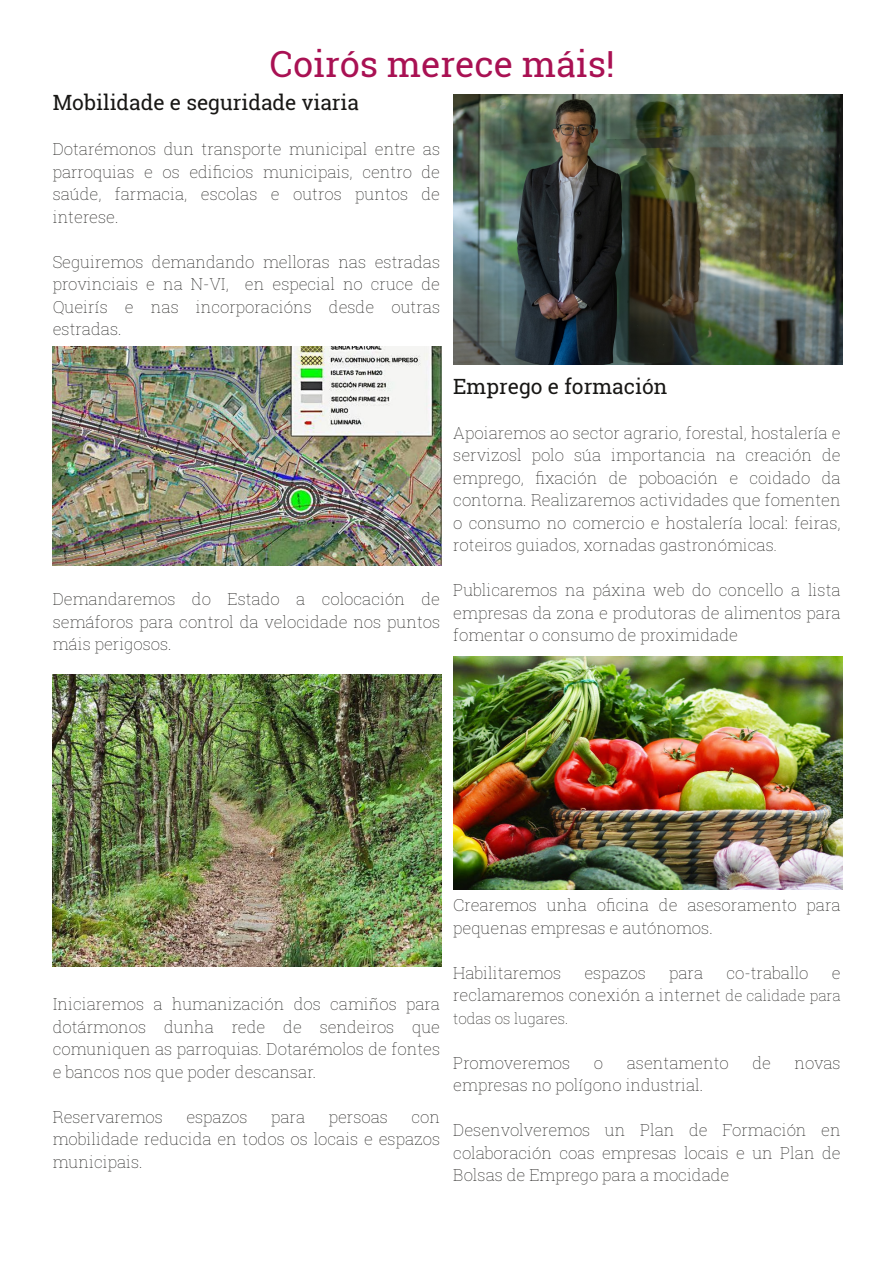
<style>
.page{position:relative;width:893px;height:1263px;background:#fff}
.page>*{position:absolute;margin:0;border:0;box-sizing:border-box;transform-origin:0 0}
.t1{font:36px "Roboto Slab";color:#a91153}
.t2{font:21px "Roboto Slab";color:#181715}
.t3{font:100 16.5px/22.5px "Roboto Slab";color:#181715;text-align:justify}
.t4{font:100 15px "Roboto Slab";color:#181715}
.s1{font-size:15px}
</style>
<div class="page">
<img style="left:453px;top:95px;width:389px;height:270px">
<img style="left:53px;top:347px;width:389px;height:218px">
<img style="left:453px;top:657px;width:389px;height:233px">
<img style="left:53px;top:675px;width:389px;height:291px">
<h1 class="t1" style="left:270px;top:39px;width:346px">Coirós merece máis!</h1>
<p class="t2" style="left:53px;top:88px;width:308px">Mobilidade e seguridade viaria</p>
<p class="t3" style="left:53px;top:138px;width:389px">Dotarémonos dun transporte municipal entre as parroquias e os edificios municipais, centro de saúde, farmacia, escolas e outros puntos de interese.</p>
<p class="t3" style="left:53px;top:250px;width:389px">Seguiremos demandando melloras nas estradas provinciais e na N-VI, en especial no cruce de Queirís e nas incorporacións desde outras estradas.</p>
<p class="t3" style="left:53px;top:588px;width:389px">Demandaremos do Estado a colocación de semáforos para control da velocidade nos puntos máis perigosos.</p>
<p class="t2" style="left:453px;top:371px;width:216px">Emprego e formación</p>
<p class="t3" style="left:453px;top:421px;width:389px">Apoiaremos ao sector agrario, forestal, hostalería e servizosl polo súa importancia na creación de emprego, fixación de poboación e coidado da contorna. Realizaremos actividades que fomenten o consumo no comercio e hostalería local: feiras, roteiros guiados, xornadas gastronómicas<span class="s1">.</span></p>
<p class="t3" style="left:453px;top:578px;width:389px">Publicaremos na páxina web do concello a lista empresas da zona e produtoras de alimentos para fomentar o consumo de proximidade</p>
<p class="t3" style="left:53px;top:993px;width:389px">Iniciaremos a humanización dos camiños para dotármonos dunha rede de sendeiros que comuniquen as parroquias. Dotarémolos de fontes e bancos nos que poder descansar.</p>
<p class="t3" style="left:53px;top:1105px;width:112px">Reservaremos</p>
<p class="t3" style="left:186px;top:1105px;width:63px">espazos</p>
<p class="t3" style="left:271px;top:1105px;width:36px">para</p>
<p class="t3" style="left:329px;top:1105px;width:61px">persoas</p>
<p class="t3" style="left:53px;top:1105px;width:389px;text-indent:359px">con mobilidade reducida en todos os locais e espazos municipais.</p>
<p class="t3" style="left:453px;top:893px;width:389px">Crearemos unha oficina de asesoramento para pequenas empresas e autónomos.</p>
<p class="t3" style="left:453px;top:961px;width:109px">Habilitaremos</p>
<p class="t3" style="left:584px;top:961px;width:63px">espazos</p>
<p class="t3" style="left:669px;top:961px;width:36px">para</p>
<p class="t3" style="left:726px;top:961px;width:84px">co-traballo</p>
<p class="t3" style="left:453px;top:961px;width:389px;text-align:right">e<br>reclamaremos conexión a internet <span class="s1">de calidade para</span></p>
<p class="t4" style="left:453px;top:1008px;width:117px">todas os lugares.</p>
<p class="t3" style="left:453px;top:1051px;width:119px">Promoveremos</p>
<p class="t3" style="left:594px;top:1051px;width:11px">o</p>
<p class="t3" style="left:627px;top:1051px;width:103px">asentamento</p>
<p class="t3" style="left:752px;top:1051px;width:20px">de</p>
<p class="t3" style="left:794px;top:1051px;width:48px">novas</p>
<p class="t3" style="left:453px;top:1073px;width:252px">empresas no polígono industrial.</p>
<p class="t3" style="left:453px;top:1118px;width:389px">Desenvolveremos un Plan de Formación en colaboración coas empresas locais e un Plan de Bolsas de Emprego para a mocidade</p>
</div>
